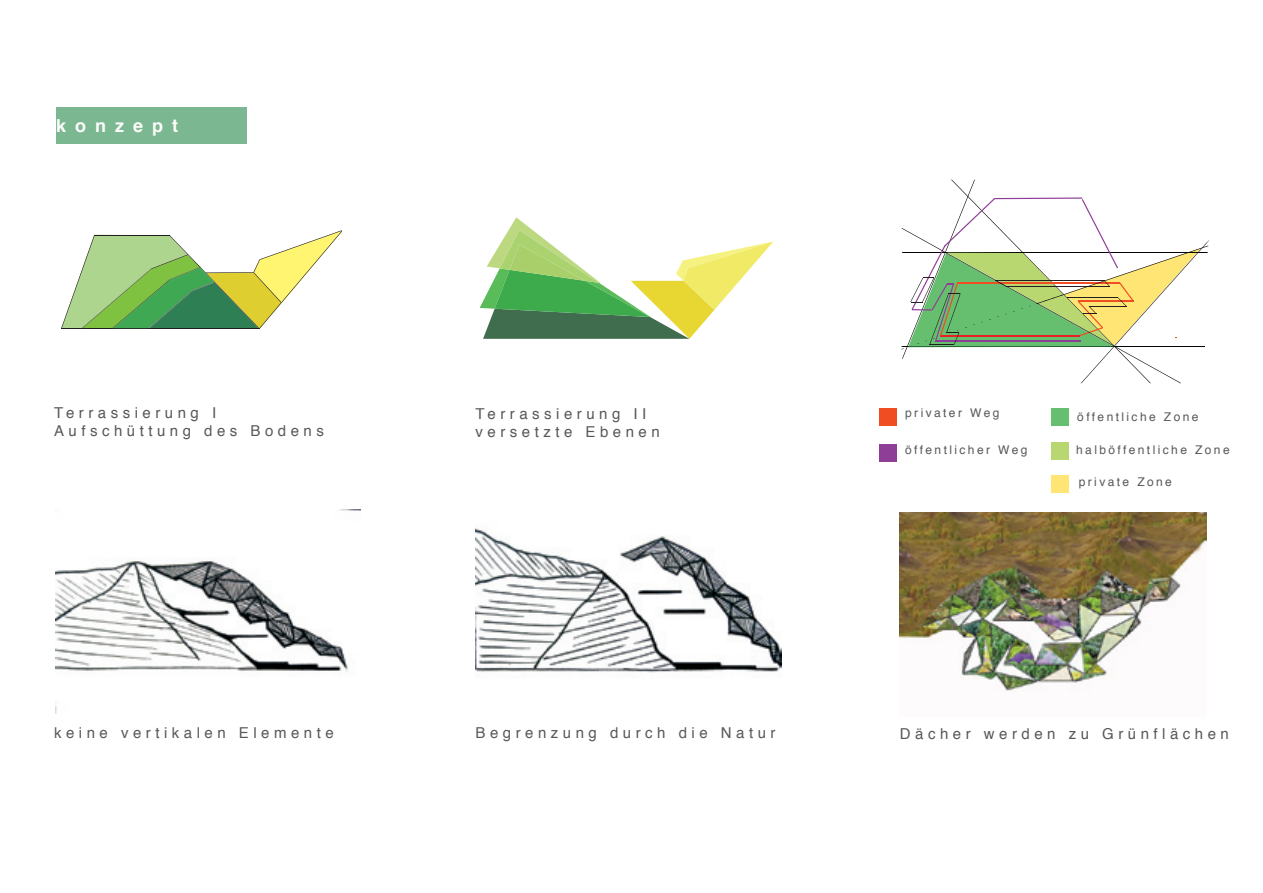
<style>
.page{position:relative;width:1263px;height:893px;background:#fff}
.page>*{position:absolute;margin:0;border:0;box-sizing:border-box;transform-origin:0 0}
.t1{font:700 18px "Helvetica";letter-spacing:.5em;color:#fdfbf8}
.t2{font:15px "Helvetica";letter-spacing:.3em;color:#57585a}
.t3{font:12px "Helvetica";letter-spacing:.2em;color:#57585a}
</style>
<div class="page">
<svg style="left:479px;top:217px;width:295px;height:122px"></svg>
<svg style="left:61px;top:230px;width:281px;height:99px"></svg>
<img style="left:56px;top:509px;width:304px;height:204px">
<img style="left:475px;top:526px;width:307px;height:147px">
<img style="left:900px;top:512px;width:307px;height:179px">
<div style="left:56px;top:107px;width:191px;height:36px;background:#7bb791"></div>
<svg style="left:901px;top:179px;width:308px;height:205px"></svg>
<div style="left:879px;top:444px;width:17px;height:17px;background:#8f3e97"></div>
<div style="left:1051px;top:409px;width:17px;height:17px;background:#66bf6f"></div>
<div style="left:879px;top:409px;width:17px;height:17px;background:#f04d23"></div>
<div style="left:1051px;top:443px;width:17px;height:17px;background:#b8d770"></div>
<div style="left:1051px;top:476px;width:17px;height:17px;background:#ffe674"></div>
<p class="t1" style="left:56px;top:114px;width:124px">konzept</p>
<p class="t2" style="left:54px;top:403px;width:164px">Terrassierung I</p>
<p class="t2" style="left:54px;top:421px;width:271px">Aufschüttung des Bodens</p>
<p class="t2" style="left:475px;top:403px;width:172px">Terrassierung II</p>
<p class="t2" style="left:475px;top:421px;width:186px">versetzte Ebenen</p>
<p class="t3" style="left:905px;top:405px;width:96px">privater Weg</p>
<p class="t3" style="left:1077px;top:409px;width:123px">öffentliche Zone</p>
<p class="t3" style="left:1076px;top:442px;width:155px">halböffentliche Zone</p>
<p class="t3" style="left:1079px;top:473px;width:95px">private Zone</p>
<p class="t3" style="left:905px;top:442px;width:124px">öffentlicher Weg</p>
<p class="t2" style="left:54px;top:722px;width:281px">keine vertikalen Elemente</p>
<p class="t2" style="left:475px;top:722px;width:302px">Begrenzung durch die Natur</p>
<p class="t2" style="left:900px;top:723px;width:331px">Dächer werden zu Grünflächen</p>
</div>
